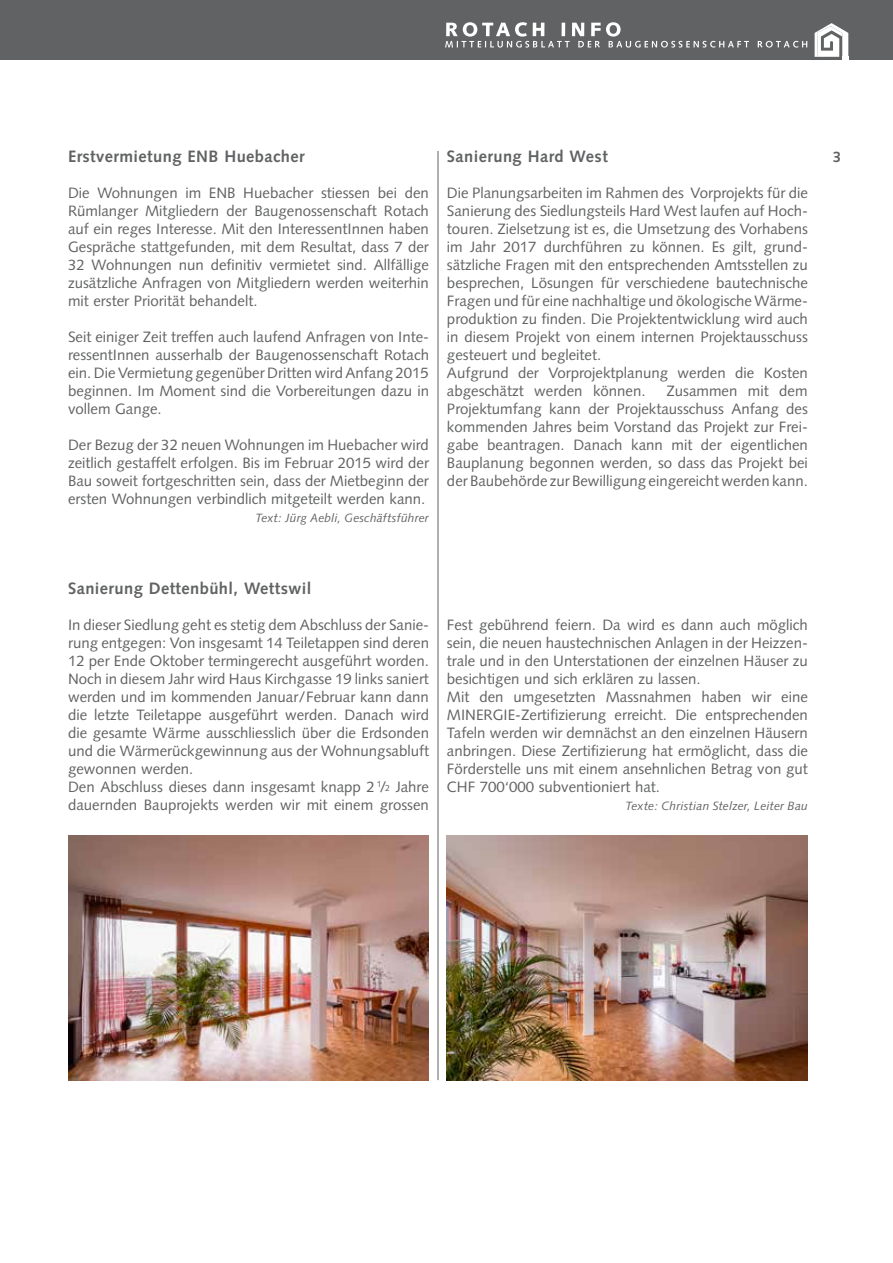
<style>
.page{position:relative;width:893px;height:1263px;background:#fff}
.page>*{position:absolute;margin:0;border:0;box-sizing:border-box;transform-origin:0 0}
.t1{font:700 16.5px "Syntax";letter-spacing:.025em;color:#616263}
.t2{font:15px/18px "Syntax";color:#616263;text-align:justify}
.t3{font:700 15px "Syntax";color:#616263}
.t4{font:italic 12px "Syntax";letter-spacing:.01em;color:#616263}
.s1{font-size:8.7px}
</style>
<div class="page">
<div style="left:0;top:0;width:893px;height:60px;background:#616263"></div>
<svg style="left:445px;top:22px;width:362px;height:26px"></svg>
<svg style="left:815px;top:23px;width:33px;height:37px"></svg>
<hr style="left:438px;top:151px;width:1px;height:929px;background:#616263">
<img style="left:68px;top:835px;width:361px;height:245px">
<img style="left:447px;top:835px;width:361px;height:245px">
<p class="t1" style="left:68px;top:147px;width:238px">Erstvermietung ENB Huebacher</p>
<p class="t3" style="left:833px;top:148px;width:10px">3</p>
<p class="t2" style="left:68px;top:184px;width:362px">Die Wohnungen im ENB Huebacher stiessen bei den Rümlanger Mitgliedern der Baugenossenschaft Rotach auf ein reges Interesse. Mit den InteressentInnen haben Gespräche stattgefunden, mit dem Resultat, dass 7 der 32 Wohnungen nun definitiv vermietet sind. Allfällige zusätzliche Anfragen von Mitgliedern werden weiterhin mit erster Priorität behandelt.</p>
<p class="t2" style="left:68px;top:328px;width:362px">Seit einiger Zeit treffen auch laufend Anfragen von Inte&shy;ressentInnen ausserhalb der Baugenossenschaft Rotach ein. Die Vermietung gegenüber Dritten wird Anfang 2015 beginnen. Im Moment sind die Vorbereitungen dazu in vollem Gange.</p>
<p class="t2" style="left:68px;top:436px;width:362px">Der Bezug der 32 neuen Wohnungen im Huebacher wird zeitlich gestaffelt erfolgen. Bis im Februar 2015 wird der Bau soweit fortgeschritten sein, dass der Mietbeginn der ersten Wohnungen verbindlich mitgeteilt werden kann.</p>
<p class="t4" style="left:255px;top:511px;width:175px">Text: Jürg Aebli, Geschäftsführer</p>
<p class="t1" style="left:447px;top:147px;width:162px">Sanierung Hard West</p>
<p class="t2" style="left:447px;top:184px;width:362px;text-align:left">Die Planungsarbeiten im Rahmen des Vorprojekts für die Sanierung des Siedlungsteils Hard West laufen auf Hoch&shy;touren. Zielsetzung ist es, die Umsetzung des Vorhabens im Jahr 2017 durchführen zu können. Es gilt, grund&shy;sätzliche Fragen mit den entsprechenden Amtsstellen zu besprechen, Lösungen für verschiedene bautechnische Fragen und für eine nachhaltige und ökologische Wärme&shy;produktion zu finden. Die Projektentwicklung wird auch in diesem Projekt von einem internen Projektausschuss gesteuert und begleitet.<br>Aufgrund der Vorprojektplanung werden die Kosten abgeschätzt werden können.</p>
<p class="t2" style="left:447px;top:382px;width:362px;text-indent:220px">Zusammen mit dem Projektumfang kann der Projektausschuss Anfang des kommenden Jahres beim Vorstand das Projekt zur Frei&shy;gabe beantragen. Danach kann mit der eigentlichen Bauplanung begonnen werden, so dass das Projekt bei der Baubehörde zur Bewilligung eingereicht werden kann.</p>
<p class="t1" style="left:68px;top:579px;width:245px">Sanierung Dettenbühl, Wettswil</p>
<p class="t2" style="left:68px;top:616px;width:362px;text-align:left">In dieser Siedlung geht es stetig dem Abschluss der Sanie&shy;rung entgegen: Von insgesamt 14 Teiletappen sind deren 12 per Ende Oktober termingerecht ausgeführt worden.<br>Noch in diesem Jahr wird Haus Kirchgasse 19 links saniert werden und im kommenden Januar/Februar kann dann die letzte Teiletappe ausgeführt werden. Danach wird die gesamte Wärme ausschliesslich über die Erdsonden und die Wärmerückgewinnung aus der Wohnungsabluft gewonnen werden.<br>Den Abschluss dieses dann insgesamt knapp 2 <sup>1</sup>/<span class="s1">2</span> Jahre dauernden Bauprojekts werden wir mit einem grossen</p>
<p class="t2" style="left:447px;top:616px;width:362px;text-align:left">Fest gebührend feiern. Da wird es dann auch möglich sein, die neuen haustechnischen Anlagen in der Heizzen&shy;trale und in den Unterstationen der einzelnen Häuser zu besichtigen und sich erklären zu lassen.<br>Mit den umgesetzten Massnahmen haben wir eine MINERGIE-Zertifizierung erreicht. Die entsprechenden Tafeln werden wir demnächst an den einzelnen Häusern anbringen. Diese Zertifizierung hat ermöglicht, dass die Förderstelle uns mit einem ansehnlichen Betrag von gut CHF 700‘000 subventioniert hat.</p>
<p class="t4" style="left:625px;top:799px;width:184px">Texte: Christian Stelzer, Leiter Bau</p>
</div>
